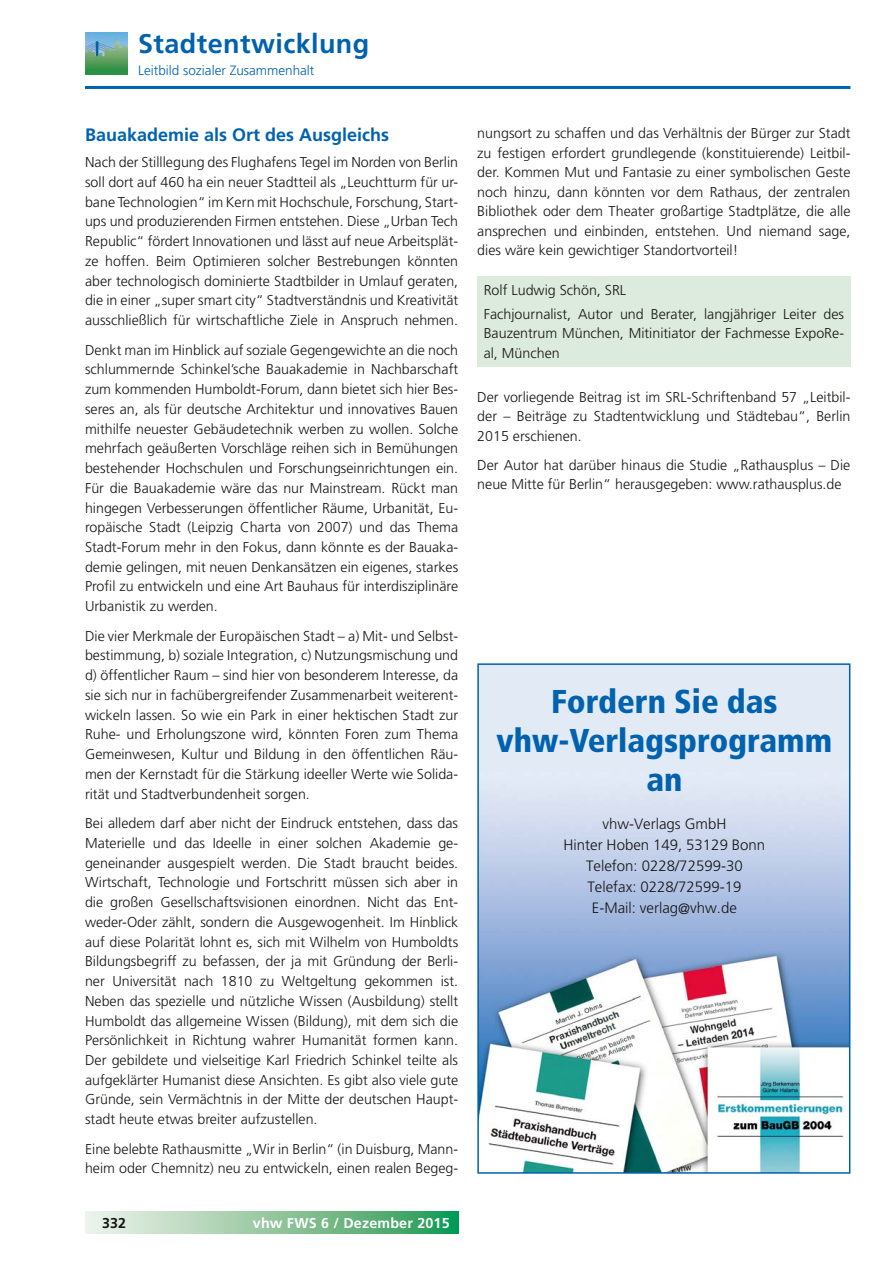
<style>
.page{position:relative;width:893px;height:1263px;background:#fff}
.page>*{position:absolute;margin:0;border:0;box-sizing:border-box;transform-origin:0 0}
.t1{font:900 condensed 33px/39px "Frutiger";color:#0062ae;text-align:center}
.t2{font:700 27px "Frutiger LT";letter-spacing:.015em;color:#0062ae}
.t3{font:700 18px "Frutiger LT";color:#0062ae}
.t4{font:300 15px/21px "Frutiger CE";color:#181716;text-align:center}
.t5{font:300 14.25px/19.8px "Frutiger LT";color:#181716;text-align:justify}
.t6{font:700 14.25px "Frutiger LT";letter-spacing:.015em;color:#fff}
.t7{font:700 14.25px "Frutiger LT";color:#181716}
.t8{font:300 13.5px "Frutiger LT";color:#0062ae}
</style>
<div class="page">
<hr style="left:85px;top:86px;width:765px;height:3px;background:#0062ae">
<svg style="left:85px;top:1212px;width:373px;height:21px;background:#8dc69f"></svg>
<img style="left:85px;top:32px;width:42px;height:43px">
<div style="left:477px;top:276px;width:373px;height:90px;background:#dcebdd"></div>
<img style="left:480px;top:666px;width:367px;height:505px">
<div style="left:477px;top:663px;width:373px;height:511px;border:2px solid #0062ae"></div>
<h2 class="t2" style="left:138px;top:28px;width:233px">Stadtentwicklung</h2>
<p class="t8" style="left:138px;top:62px;width:178px">Leitbild sozialer Zusammenhalt</p>
<p class="t3" style="left:85px;top:124px;width:306px">Bauakademie als Ort des Ausgleichs</p>
<p class="t5" style="left:85px;top:153px;width:375px">Nach der Stilllegung des Flughafens Tegel im Norden von Berlin soll dort auf 460 ha ein neuer Stadtteil als „Leuchtturm für ur&shy;bane Technologien“ im Kern mit Hochschule, Forschung, Start&shy;ups und produzierenden Firmen entstehen. Diese „Urban Tech Republic“ fördert Innovationen und lässt auf neue Arbeitsplät&shy;ze hoffen. Beim Optimieren solcher Bestrebungen könnten aber technologisch dominierte Stadtbilder in Umlauf geraten, die in einer „super smart city“ Stadtverständnis und Kreativität ausschließlich für wirtschaftliche Ziele in Anspruch nehmen.</p>
<p class="t5" style="left:85px;top:340px;width:375px">Denkt man im Hinblick auf soziale Gegengewichte an die noch schlummernde Schinkel’sche Bauakademie in Nachbarschaft zum kommenden Humboldt-Forum, dann bietet sich hier Bes&shy;seres an, als für deutsche Architektur und innovatives Bauen mithilfe neuester Gebäudetechnik werben zu wollen. Solche mehrfach geäußerten Vorschläge reihen sich in Bemühungen bestehender Hochschulen und Forschungseinrichtungen ein.<br>Für die Bauakademie wäre das nur Mainstream. Rückt man hingegen Verbesserungen öffentlicher Räume, Urbanität, Eu&shy;ropäische Stadt (Leipzig Charta von 2007) und das Thema Stadt-Forum mehr in den Fokus, dann könnte es der Bauaka&shy;demie gelingen, mit neuen Denkansätzen ein eigenes, starkes Profil zu entwickeln und eine Art Bauhaus für interdisziplinäre Urbanistik zu werden.</p>
<p class="t5" style="left:85px;top:626px;width:375px">Die vier Merkmale der Europäischen Stadt – a) Mit- und Selbst&shy;bestimmung, b) soziale Integration, c) Nutzungsmischung und d) öffentlicher Raum – sind hier von besonderem Interesse, da sie sich nur in fachübergreifender Zusammenarbeit weiterent&shy;wickeln lassen. So wie ein Park in einer hektischen Stadt zur Ruhe- und Erholungszone wird, könnten Foren zum Thema Gemeinwesen, Kultur und Bildung in den öffentlichen Räu&shy;men der Kernstadt für die Stärkung ideeller Werte wie Solida&shy;rität und Stadtverbundenheit sorgen.</p>
<p class="t5" style="left:85px;top:813px;width:375px">Bei alledem darf aber nicht der Eindruck entstehen, dass das Materielle und das Ideelle in einer solchen Akademie ge&shy;geneinander ausgespielt werden. Die Stadt braucht beides.<br>Wirtschaft, Technologie und Fortschritt müssen sich aber in die großen Gesellschaftsvisionen einordnen. Nicht das Ent&shy;weder-Oder zählt, sondern die Ausgewogenheit. Im Hinblick auf diese Polarität lohnt es, sich mit Wilhelm von Humboldts Bildungsbegriff zu befassen, der ja mit Gründung der Berli&shy;ner Universität nach 1810 zu Weltgeltung gekommen ist.<br>Neben das spezielle und nützliche Wissen (Ausbildung) stellt Humboldt das allgemeine Wissen (Bildung), mit dem sich die Persönlichkeit in Richtung wahrer Humanität formen kann.<br>Der gebildete und vielseitige Karl Friedrich Schinkel teilte als aufgeklärter Humanist diese Ansichten. Es gibt also viele gute Gründe, sein Vermächtnis in der Mitte der deutschen Haupt&shy;stadt heute etwas breiter aufzustellen.</p>
<p class="t5" style="left:85px;top:1139px;width:375px">Eine belebte Rathausmitte „Wir in Berlin“ (in Duisburg, Mann&shy;heim oder Chemnitz) neu zu entwickeln, einen realen Begeg-</p>
<p class="t7" style="left:102px;top:1214px;width:26px">332</p>
<p class="t6" style="left:253px;top:1214px;width:198px">vhw FWS 6 / Dezember 2015</p>
<p class="t5" style="left:477px;top:124px;width:375px">nungsort zu schaffen und das Verhältnis der Bürger zur Stadt zu festigen erfordert grundlegende (konstituierende) Leitbil&shy;der. Kommen Mut und Fantasie zu einer symbolischen Geste noch hinzu, dann könnten vor dem Rathaus, der zentralen Bibliothek oder dem Theater großartige Stadtplätze, die alle ansprechen und einbinden, entstehen. Und niemand sage, dies wäre kein gewichtiger Standortvorteil!</p>
<p class="t5" style="left:484px;top:278px;width:362px;line-height:23.7px">Rolf Ludwig Schön, SRL<br>Fachjournalist, Autor und Berater, langjähriger Leiter des</p>
<p class="t5" style="left:484px;top:324px;width:362px">Bauzentrum München, Mitinitiator der Fachmesse ExpoRe&shy;al, München</p>
<p class="t5" style="left:477px;top:387px;width:375px">Der vorliegende Beitrag ist im SRL-Schriftenband 57 „Leitbil&shy;der – Beiträge zu Stadtentwicklung und Städtebau“, Berlin 2015 erschienen.</p>
<p class="t5" style="left:477px;top:455px;width:375px">Der Autor hat darüber hinaus die Studie „Rathausplus – Die neue Mitte für Berlin“ herausgegeben: www.rathausplus.de</p>
<h1 class="t1" style="left:497px;top:682px;width:337px">Fordern Sie das vhw-Verlagsprogramm an</h1>
<p class="t4" style="left:563px;top:813px;width:203px">vhw-Verlags GmbH<br>Hinter Hoben 149, 53129 Bonn<br>Telefon: 0228/72599-30<br>Telefax: 0228/72599-19<br>E-Mail: verlag@vhw.de</p>
</div>
